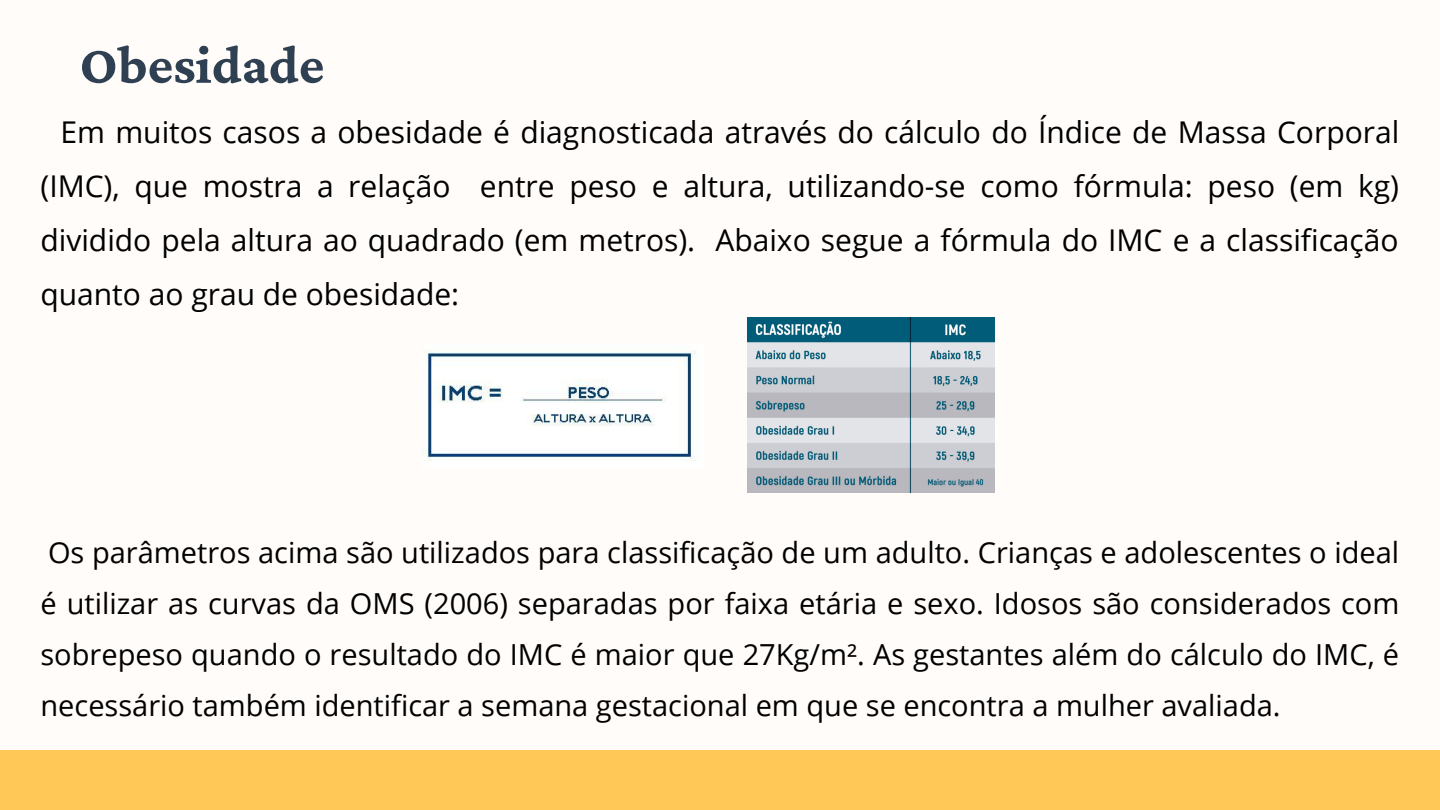
<style>
.page{position:relative;width:1440px;height:810px;background:#fffcf9}
.page>*{position:absolute;margin:0;border:0;box-sizing:border-box;transform-origin:0 0}
.t1{font:700 55px "Crimson Pro";color:#2e4052}
.t2{font:30px/54px "Open Sans";color:#000;text-align:justify}
.t3{font:29px/51px "Open Sans";color:#000;text-align:justify}
</style>
<div class="page">
<div style="left:0;top:750px;width:1440px;height:60px;background:#ffc857"></div>
<img style="left:747px;top:317px;width:248px;height:176px">
<img style="left:422px;top:350px;width:274px;height:111px">
<p class="t1" style="left:80px;top:34px;width:246px">Obesidade</p>
<p class="t2" style="left:40px;top:105px;width:1360px;text-indent:20px">Em muitos casos a obesidade é diagnosticada através do cálculo do Índice de Massa Corporal (IMC), que mostra a relação entre peso e altura, utilizando-se como fórmula: peso (em kg) dividido pela altura ao quadrado (em metros). Abaixo segue a fórmula do IMC e a classificação quanto ao grau de obesidade:</p>
<p class="t3" style="left:40px;top:526px;width:1360px">Os parâmetros acima são utilizados para classificação de um adulto. Crianças e adolescentes o ideal é utilizar as curvas da OMS (2006) separadas por faixa etária e sexo. Idosos são considerados com sobrepeso quando o resultado do IMC é maior que 27Kg/m². As gestantes além do cálculo do IMC, é necessário também identificar a semana gestacional em que se encontra a mulher avaliada.</p>
</div>
